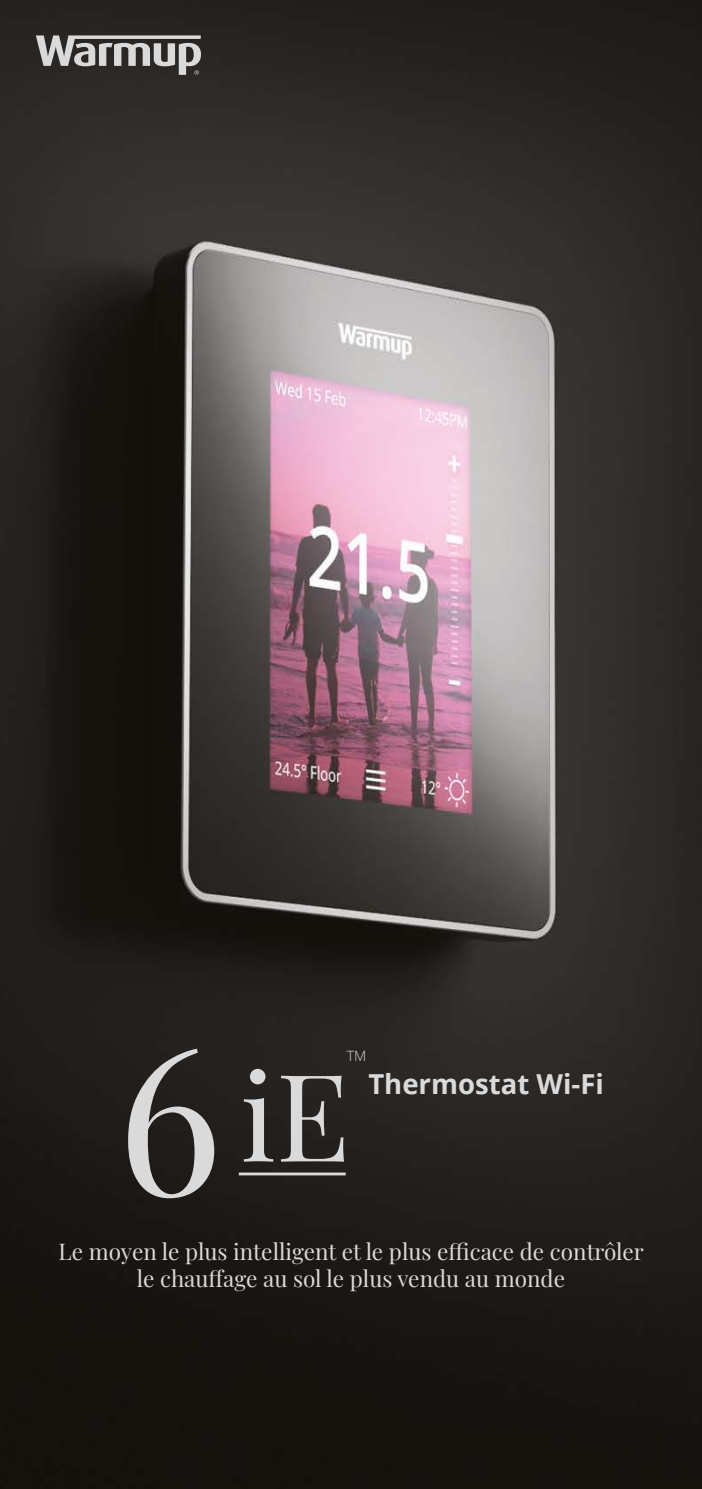
<style>
.page{position:relative;width:702px;height:1489px;background:#fff}
.page>*{position:absolute;margin:0;border:0;box-sizing:border-box;transform-origin:0 0}
.t1{font:121.25px "Playfair Display";color:#dadada}
.t2{font:700 27.5px "Open Sans";color:#dadada}
.t3{font:700 27px "Open Sans";color:#dadada}
.t4{font:22.5px/27px "Playfair Display";color:#dadada;text-align:center}
.t5{font:300 14.25px "Open Sans";color:#dadada}
.s1{font-size:203px}
</style>
<div class="page">
<img style="left:0;top:0;width:702px;height:1488px">
<hr style="left:239px;top:1172px;width:107px;height:3px;background:#dadada">
<svg style="left:36px;top:35px;width:165px;height:40px;background:#797675"></svg>
<h1 class="t1" style="left:117px;top:1048px;width:234px"><span class="s1">6</span>iE</h1>
<p class="t5" style="left:347px;top:1047px;width:21px">TM</p>
<p class="t2" style="left:368px;top:1073px;width:237px">Thermostat Wi-Fi</p>
<p class="t3" style="left:371px;top:1069px;width:224px">WiFi Thermostat</p>
<p class="t4" style="left:58px;top:1235px;width:587px">Le moyen le plus intelligent et le plus efficace de contrôler le chauffage au sol le plus vendu au monde</p>
</div>
